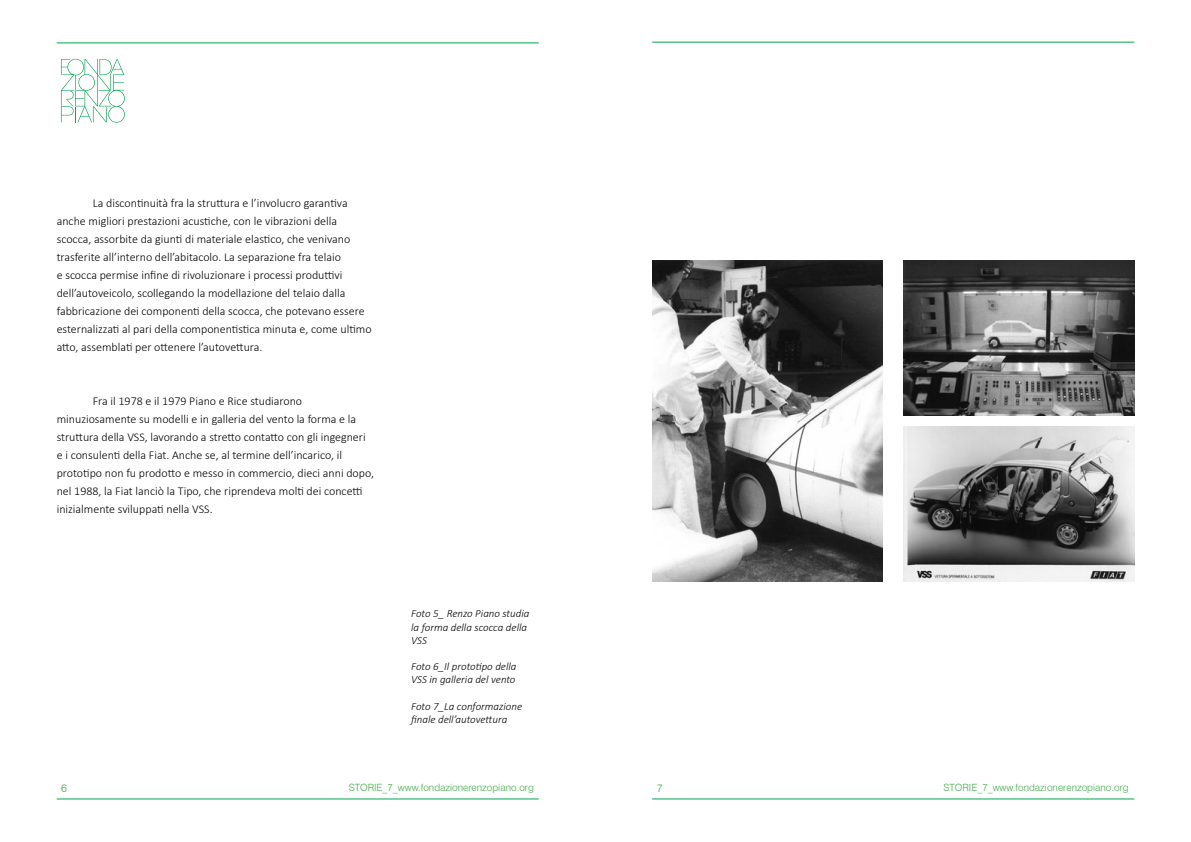
<style>
.page{position:relative;width:1191px;height:842px;background:#fff}
.page>*{position:absolute;margin:0;border:0;box-sizing:border-box;transform-origin:0 0}
.t1{font:300 12px/18px "Calibri";color:#000}
.t2{font:italic 300 11px/13.2px "Calibri";color:#000}
.t3{font:300 11px "Swiss 721 BT";color:#41ad49}
.t4{font:300 10px "Swiss 721 BT";color:#41ad49}
</style>
<div class="page">
<svg style="left:61px;top:59px;width:64px;height:64px"></svg>
<img style="left:652px;top:260px;width:230px;height:322px">
<img style="left:904px;top:426px;width:230px;height:156px">
<img style="left:904px;top:260px;width:230px;height:156px">
<hr style="left:57px;top:798px;width:482px;height:1px;background:#00a54f">
<hr style="left:652px;top:798px;width:482px;height:1px;background:#00a54f">
<hr style="left:57px;top:43px;width:482px;height:1px;background:#00a54f">
<hr style="left:652px;top:42px;width:482px;height:1px;background:#00a54f">
<p class="t1" style="left:57px;top:194px;width:316px;text-indent:36px">La discontinuità fra la struttura e l’involucro garantiva anche migliori prestazioni acustiche, con le vibrazioni della scocca, assorbite da giunti di materiale elastico, che venivano trasferite all’interno dell’abitacolo. La separazione fra telaio<br>e scocca permise infine di rivoluzionare i processi produttivi dell’autoveicolo, scollegando la modellazione del telaio dalla fabbricazione dei componenti della scocca, che potevano essere esternalizzati al pari della componentistica minuta e, come ultimo atto, assemblati per ottenere l’autovettura.</p>
<p class="t1" style="left:57px;top:392px;width:319px;text-indent:36px">Fra il 1978 e il 1979 Piano e Rice studiarono minuziosamente su modelli e in galleria del vento la forma e la struttura della VSS, lavorando a stretto contatto con gli ingegneri e i consulenti della Fiat. Anche se, al termine dell’incarico, il prototipo non fu prodotto e messo in commercio, dieci anni dopo, nel 1988, la Fiat lanciò la Tipo, che riprendeva molti dei concetti inizialmente sviluppati nella VSS.</p>
<p class="t2" style="left:411px;top:607px;width:120px">Foto 5_ Renzo Piano studia la forma della scocca della<br>VSS</p>
<p class="t2" style="left:411px;top:660px;width:107px">Foto 6_Il prototipo della<br>VSS in galleria del vento</p>
<p class="t2" style="left:411px;top:699px;width:113px">Foto 7_La conformazione finale dell’autovettura</p>
<p class="t3" style="left:61px;top:781px;width:7px">6</p>
<p class="t4" style="left:349px;top:781px;width:186px">STORIE_7_www.fondazionerenzopiano.org</p>
<p class="t3" style="left:657px;top:781px;width:7px">7</p>
<p class="t4" style="left:943px;top:781px;width:186px">STORIE_7_www.fondazionerenzopiano.org</p>
</div>
